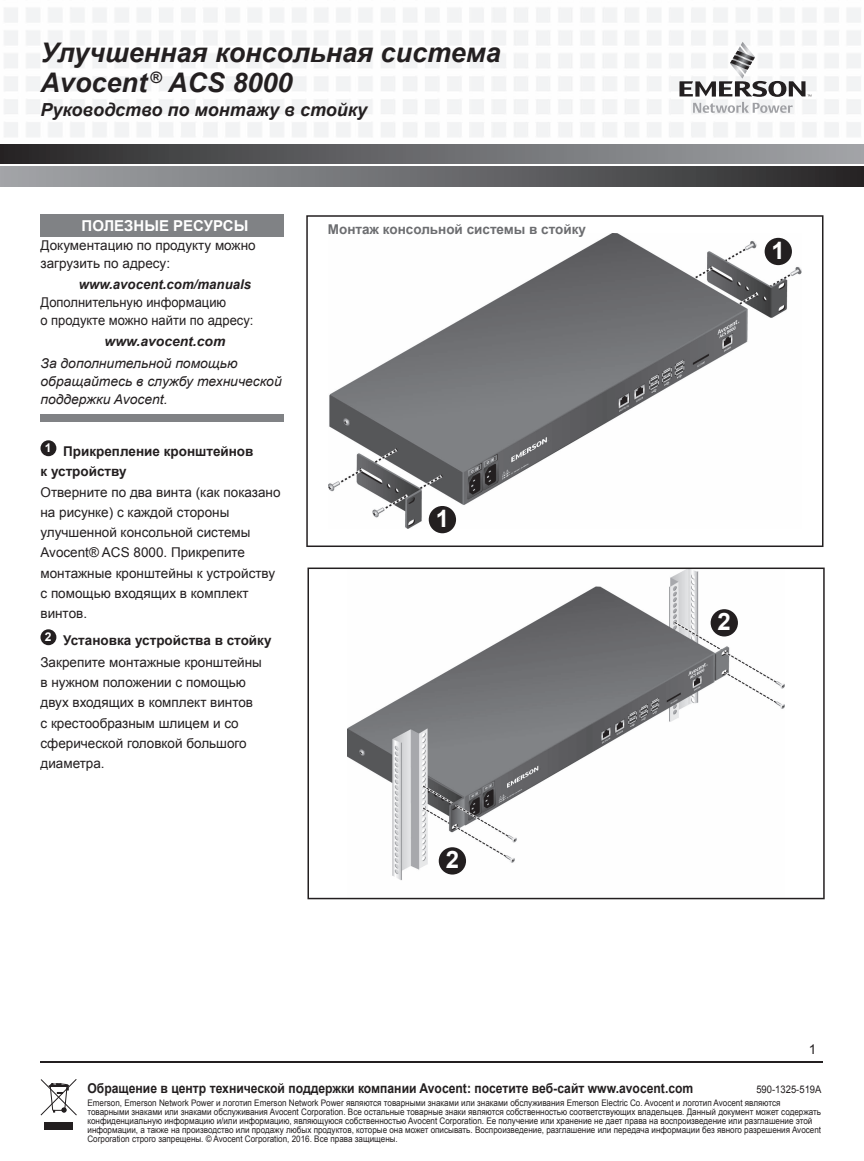
<style>
.page{position:relative;width:864px;height:1161px;background:#fff}
.page>*{position:absolute;margin:0;border:0;box-sizing:border-box;transform-origin:0 0}
.t1{font:italic 700 27px/30px "Arial";color:#231f20}
.t2{font:700 24px "Arial";color:#fff}
.t3{font:italic 700 18px "Arial";color:#231f20}
.t4{font:700 15px "Arial";color:#fff}
.t5{font:13.5px/20.2px "Arial";color:#231f20}
.t6{font:700 13.5px "Arial";color:#231f20;scale:.9 1}
.t7{font:italic 13.5px/18px "Arial";color:#231f20}
.t8{font:13.5px/18px "Arial";color:#231f20;scale:.96 1}
.t9{font:italic 700 13.5px "Arial";color:#231f20}
.t10{font:700 13.5px/20.2px "Arial";color:#231f20}
.t11{font:700 13.5px "Arial";color:#6c6d70}
.t12{font:10.5px "Arial";color:#231f20;scale:.9 1}
.t13{font:9px/9px "Arial";color:#231f20;scale:.9 1}
.s1{font-weight:700}
</style>
<div class="page">
<div style="left:0;top:144px;width:864px;height:19px;background:linear-gradient(to right,#2b2a2b,#a5a8ac)"></div>
<svg style="left:680px;top:42px;width:131px;height:71px"></svg>
<div style="left:0;top:167px;width:864px;height:19px;background:linear-gradient(to right,#a6a8ac,#2c2b2c)"></div>
<hr style="left:40px;top:1061px;width:784px;height:2px;background:#231f20">
<div style="left:44px;top:1122px;width:29px;height:8px;background:#231f20"></div>
<svg style="left:40px;top:1079px;width:37px;height:37px"></svg>
<div style="left:40px;top:214px;width:244px;height:22px;background:#808285"></div>
<div style="left:40px;top:414px;width:244px;height:8px;background:#808285"></div>
<svg style="left:40px;top:440px;width:16px;height:16px"></svg>
<svg style="left:40px;top:629px;width:16px;height:16px"></svg>
<svg style="left:306px;top:215px;width:518px;height:332px"></svg>
<svg style="left:429px;top:506px;width:27px;height:27px"></svg>
<svg style="left:308px;top:568px;width:517px;height:331px"></svg>
<svg style="left:765px;top:238px;width:27px;height:27px"></svg>
<svg style="left:439px;top:847px;width:27px;height:28px"></svg>
<svg style="left:711px;top:609px;width:27px;height:27px"></svg>
<h1 class="t1" style="left:40px;top:38px;width:462px">Улучшенная консольная система<br>Avocent <sup>®</sup> ACS 8000</h1>
<h3 class="t3" style="left:40px;top:97px;width:328px">Руководство по монтажу в стойку</h3>
<h3 class="t4" style="left:82px;top:216px;width:168px">ПОЛЕЗНЫЕ РЕСУРСЫ</h3>
<h3 class="t5" style="left:40px;top:237px;width:217px;line-height:18px">Документацию по продукту можно загрузить по адресу:</h3>
<h3 class="t9" style="left:79px;top:276px;width:174px">www.avocent.com/manuals</h3>
<h3 class="t8" style="left:40px;top:294px;width:223px">Дополнительную информацию<br>о продукте можно найти по адресу:</h3>
<h3 class="t9" style="left:105px;top:333px;width:122px">www.avocent.com</h3>
<h3 class="t7" style="left:40px;top:354px;width:243px">За дополнительной помощью обращайтесь в службу технической поддержки Avocent.</h3>
<h3 class="t10" style="left:40px;top:442px;width:215px;text-indent:4px"><sup>1</sup> Прикрепление кронштейнов к устройству</h3>
<h3 class="t5" style="left:40px;top:482px;width:242px">Отверните по два винта (как показано на рисунке) с каждой стороны улучшенной консольной системы<br>Avocent® ACS 8000. Прикрепите монтажные кронштейны к устройству с помощью входящих в комплект винтов.</h3>
<h3 class="t5" style="left:40px;top:630px;width:233px;line-height:21.8px;text-indent:4px"><sup>2</sup> <span class="s1">Установка устройства в стойку<br></span>Закрепите монтажные кронштейны</h3>
<h3 class="t5" style="left:40px;top:672px;width:214px">в нужном положении с помощью двух входящих в комплект винтов с крестообразным шлицем и со сферической головкой большого диаметра.</h3>
<h3 class="t11" style="left:328px;top:220px;width:260px">Монтаж консольной системы в стойку</h3>
<h2 class="t2" style="left:436px;top:502px;width:15px">1</h2>
<h2 class="t2" style="left:446px;top:844px;width:15px">2</h2>
<h2 class="t2" style="left:772px;top:234px;width:15px">1</h2>
<h2 class="t2" style="left:718px;top:606px;width:15px">2</h2>
<h3 class="t5" style="left:809px;top:1039px;width:9px">1</h3>
<h3 class="t6" style="left:87px;top:1079px;width:675px">Обращение в центр технической поддержки компании Avocent: посетите веб-сайт www.avocent.com</h3>
<p class="t12" style="left:756px;top:1083px;width:74px">590-1325-519A</p>
<p class="t13" style="left:87px;top:1099px;width:817px">Emerson, Emerson Network Power и логотип Emerson Network Power являются товарными знаками или знаками обслуживания Emerson Electric Co. Avocent и логотип Avocent являются товарными знаками или знаками обслуживания Avocent Corporation. Все остальные товарные знаки являются собственностью соответствующих владельцев. Данный документ может содержать конфиденциальную информацию и/или информацию, являющуюся собственностью Avocent Corporation. Ее получение или хранение не дает права на воспроизведение или разглашение этой информации, а также на производство или продажу любых продуктов, которые она может описывать. Воспроизведение, разглашение или передача информации без явного разрешения Avocent Corporation строго запрещены. © Avocent Corporation, 2016. Все права защищены.</p>
</div>
